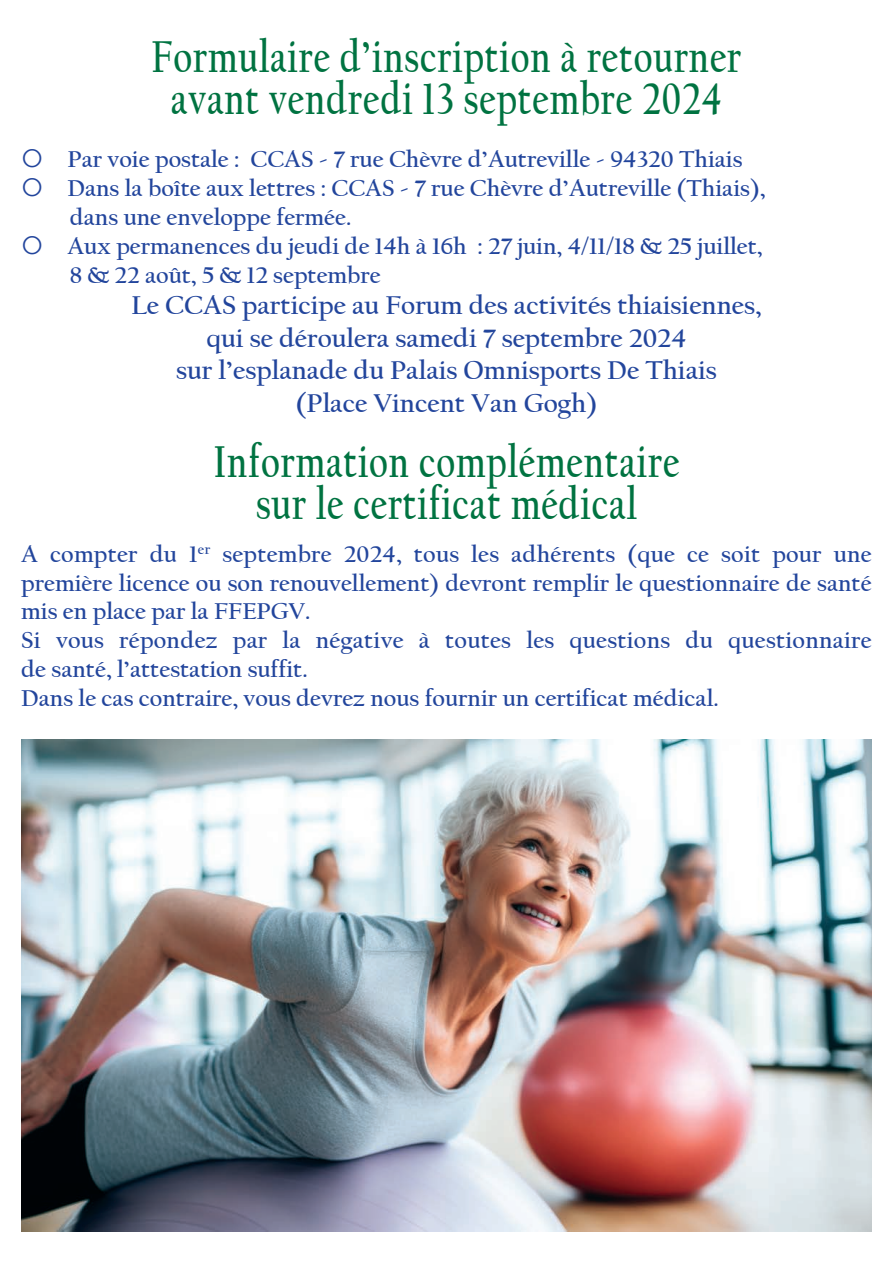
<style>
.page{position:relative;width:893px;height:1263px;background:#fff}
.page>*{position:absolute;margin:0;border:0;box-sizing:border-box;transform-origin:0 0}
.t1{font:700 46.8px "Californian FB";letter-spacing:.025em;color:#007341;scale:.77 1}
.t2{font:700 27px "Californian FB";color:#22459c}
.t3{font:700 24px/28.8px "Californian FB";color:#22459c}
</style>
<div class="page">
<img style="left:21px;top:740px;width:851px;height:491px">
<p class="t1" style="left:151px;top:37px;width:767px">Formulaire d’inscription à retourner</p>
<p class="t1" style="left:171px;top:79px;width:717px">avant vendredi 13 septembre 2024</p>
<p class="t3" style="left:68px;top:146px;width:677px">Par voie postale : CCAS - 7 rue Chèvre d’Autreville - 94320 Thiais</p>
<p class="t3" style="left:67px;top:176px;width:699px">Dans la boîte aux lettres : CCAS - 7 rue Chèvre d’Autreville (Thiais), dans une enveloppe fermée.</p>
<p class="t3" style="left:67px;top:234px;width:697px">Aux permanences du jeudi de 14h à 16h : 27 juin, 4/11/18 &amp; 25 juillet,</p>
<p class="t3" style="left:70px;top:263px;width:312px">8 &amp; 22 août, 5 &amp; 12 septembre</p>
<p class="t2" style="left:131px;top:294px;width:632px">Le CCAS participe au Forum des activités thiaisiennes,</p>
<p class="t2" style="left:206px;top:326px;width:481px">qui se déroulera samedi 7 septembre 2024</p>
<p class="t2" style="left:176px;top:359px;width:542px">sur l’esplanade du Palais Omnisports De Thiais</p>
<p class="t2" style="left:296px;top:391px;width:303px">(Place Vincent Van Gogh)</p>
<p class="t1" style="left:214px;top:442px;width:606px">Information complémentaire</p>
<p class="t1" style="left:256px;top:484px;width:496px">sur le certificat médical</p>
<p class="t3" style="left:21px;top:541px;width:852px;text-align:justify">A compter du 1<sup>er</sup> septembre 2024, tous les adhérents (que ce soit pour une première licence ou son renouvellement) devront remplir le questionnaire de santé mis en place par la FFEPGV.</p>
<p class="t3" style="left:21px;top:628px;width:852px">Si vous répondez par la négative à toutes les questions du questionnaire de santé, l’attestation suffit.</p>
<p class="t3" style="left:21px;top:685px;width:699px">Dans le cas contraire, vous devrez nous fournir un certificat médical.</p>
</div>
